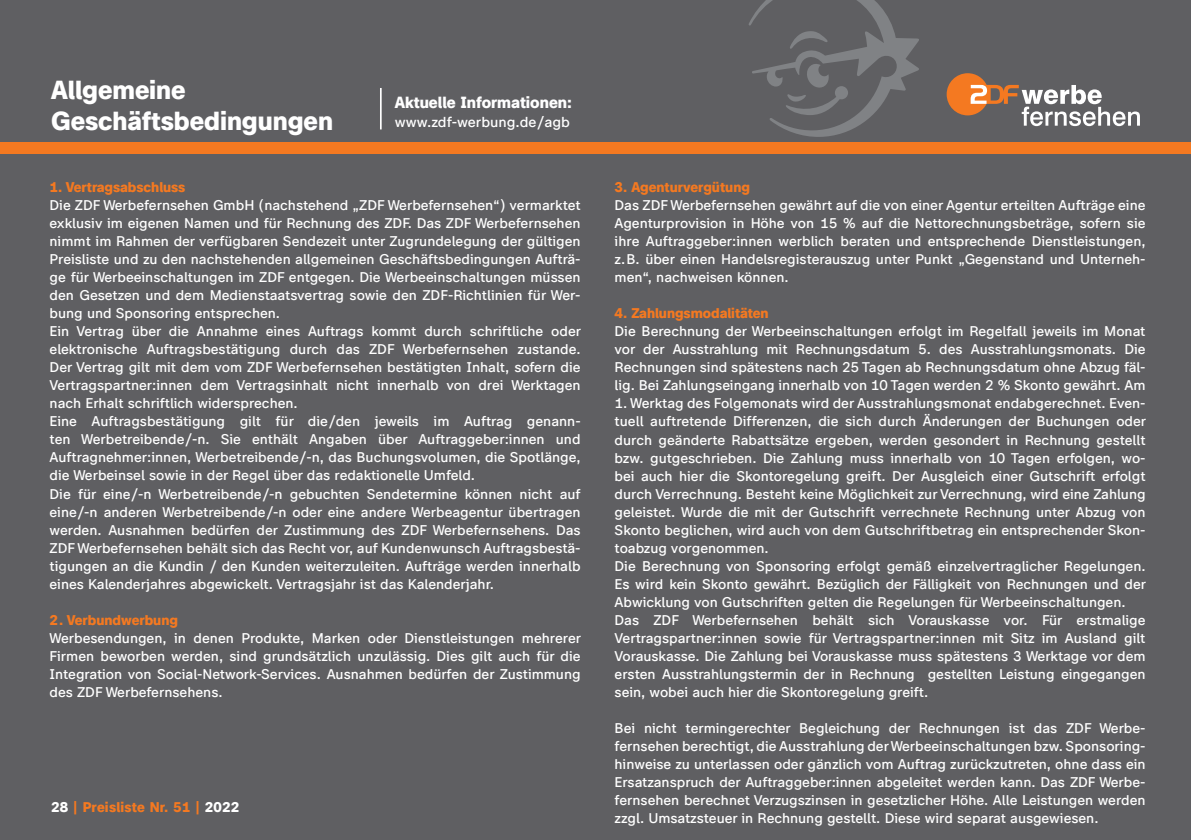
<style>
.page{position:relative;width:1191px;height:840px;background:#fff}
.page>*{position:absolute;margin:0;border:0;box-sizing:border-box;transform-origin:0 0}
.t1{font:800 26px/31.2px "ZDF Type";color:#fff}
.t2{font:800 16px "ZDF Type";color:#fff}
.t3{font:500 14.4px "ZDF Type";color:#fff}
.t4{font:500 14px/18px "ZDF Type";color:#fff;text-align:justify}
.t5{font:800 14px "ZDF Type";color:#f47921}
.t6{font:800 14px "ZDF Type";letter-spacing:.02em;color:#f47921}
.s1{color:#fff}
</style>
<div class="page">
<div style="left:0;top:0;width:1191px;height:839px;background:#5f5f62"></div>
<div style="left:0;top:142px;width:1191px;height:11px;background:#f47921"></div>
<svg style="left:946px;top:73px;width:194px;height:53px"></svg>
<hr style="left:380px;top:88px;width:2px;height:41px;background:#fff">
<svg style="left:749px;top:0;width:170px;height:137px"></svg>
<h1 class="t1" style="left:51px;top:74px;width:283px">Allgemeine<br>Geschäftsbedingungen</h1>
<p class="t2" style="left:395px;top:93px;width:179px">Aktuelle Informationen:</p>
<p class="t3" style="left:395px;top:113px;width:176px">www.zdf-werbung.de/agb</p>
<p class="t5" style="left:50px;top:179px;width:137px">1. Vertragsabschluss</p>
<p class="t4" style="left:50px;top:196px;width:533px;text-align:left">Die ZDF Werbefernsehen GmbH (nachstehend „ZDF Werbefernsehen“) vermarktet exklusiv im eigenen Namen und für Rechnung des ZDF. Das ZDF Werbefernsehen nimmt im Rahmen der verfügbaren Sendezeit unter Zugrundelegung der gültigen Preisliste und zu den nachstehenden allgemeinen Geschäftsbedingungen Aufträ&shy;ge für Werbeeinschaltungen im ZDF entgegen. Die Werbeeinschaltungen müssen den Gesetzen und dem Medienstaatsvertrag sowie den ZDF-Richtlinien für Wer&shy;bung und Sponsoring entsprechen.<br>Ein Vertrag über die Annahme eines Auftrags kommt durch schriftliche oder elektronische Auftragsbestätigung durch das ZDF Werbefernsehen zustande.<br>Der Vertrag gilt mit dem vom ZDF Werbefernsehen bestätigten Inhalt, sofern die Vertragspartner:innen dem Vertragsinhalt nicht innerhalb von drei Werktagen nach Erhalt schriftlich widersprechen.<br>Eine Auftragsbestätigung gilt für die/den jeweils im Auftrag genann&shy;ten Werbetreibende/-n. Sie enthält Angaben über Auftraggeber:innen und Auftragnehmer:innen, Werbetreibende/-n, das Buchungsvolumen, die Spotlänge, die Werbeinsel sowie in der Regel über das redaktionelle Umfeld.<br>Die für eine/-n Werbetreibende/-n gebuchten Sendetermine können nicht auf eine/-n anderen Werbetreibende/-n oder eine andere Werbeagentur übertragen werden. Ausnahmen bedürfen der Zustimmung des ZDF Werbefernsehens. Das ZDF Werbefernsehen behält sich das Recht vor, auf Kundenwunsch Auftragsbestä&shy;tigungen an die Kundin / den Kunden weiterzuleiten. Aufträge werden innerhalb eines Kalenderjahres abgewickelt. Vertragsjahr ist das Kalenderjahr.</p>
<p class="t5" style="left:50px;top:611px;width:130px">2. Verbundwerbung</p>
<p class="t4" style="left:50px;top:628px;width:533px">Werbesendungen, in denen Produkte, Marken oder Dienstleistungen mehrerer Firmen beworben werden, sind grundsätzlich unzulässig. Dies gilt auch für die Integration von Social-Network-Services. Ausnahmen bedürfen der Zustimmung des ZDF Werbefernsehens.</p>
<p class="t6" style="left:51px;top:798px;width:190px"><span class="s1">28</span> | Preisliste Nr. 51 | <span class="s1">2022</span></p>
<p class="t5" style="left:614px;top:179px;width:137px">3. Agenturvergütung</p>
<p class="t4" style="left:614px;top:196px;width:532px">Das ZDF Werbefernsehen gewährt auf die von einer Agentur erteilten Aufträge eine Agenturprovision in Höhe von 15 % auf die Nettorechnungsbeträge, sofern sie ihre Auftraggeber:innen werblich beraten und entsprechende Dienstleistungen, z. B. über einen Handelsregisterauszug unter Punkt „Gegenstand und Unterneh&shy;men“, nachweisen können.</p>
<p class="t5" style="left:614px;top:305px;width:155px">4. Zahlungsmodalitäten</p>
<p class="t4" style="left:614px;top:322px;width:532px">Die Berechnung der Werbeeinschaltungen erfolgt im Regelfall jeweils im Monat vor der Ausstrahlung mit Rechnungsdatum 5. des Ausstrahlungsmonats. Die Rechnungen sind spätestens nach 25 Tagen ab Rechnungsdatum ohne Abzug fäl&shy;lig. Bei Zahlungseingang innerhalb von 10 Tagen werden 2 % Skonto gewährt. Am</p>
<p class="t4" style="left:614px;top:394px;width:533px;text-align:left">1. Werktag des Folgemonats wird der Ausstrahlungsmonat endabgerechnet. Even&shy;tuell auftretende Differenzen, die sich durch Änderungen der Buchungen oder durch geänderte Rabattsätze ergeben, werden gesondert in Rechnung gestellt bzw. gutgeschrieben. Die Zahlung muss innerhalb von 10 Tagen erfolgen, wo&shy;bei auch hier die Skontoregelung greift. Der Ausgleich einer Gutschrift erfolgt durch Verrechnung. Besteht keine Möglichkeit zur Verrechnung, wird eine Zahlung geleistet. Wurde die mit der Gutschrift verrechnete Rechnung unter Abzug von Skonto beglichen, wird auch von dem Gutschriftbetrag ein entsprechender Skon&shy;toabzug vorgenommen.<br>Die Berechnung von Sponsoring erfolgt gemäß einzelvertraglicher Regelungen.<br>Es wird kein Skonto gewährt. Bezüglich der Fälligkeit von Rechnungen und der Abwicklung von Gutschriften gelten die Regelungen für Werbeeinschaltungen.<br>Das ZDF Werbefernsehen behält sich Vorauskasse vor. Für erstmalige Vertragspartner:innen sowie für Vertragspartner:innen mit Sitz im Ausland gilt Vorauskasse. Die Zahlung bei Vorauskasse muss spätestens 3 Werktage vor dem ersten Ausstrahlungstermin der in Rechnung gestellten Leistung eingegangen sein, wobei auch hier die Skontoregelung greift.</p>
<p class="t4" style="left:614px;top:718px;width:532px">Bei nicht termingerechter Begleichung der Rechnungen ist das ZDF Werbe&shy;fernsehen berechtigt, die Ausstrahlung der Werbeeinschaltungen bzw. Sponsoring&shy;hinweise zu unterlassen oder gänzlich vom Auftrag zurückzutreten, ohne dass ein Ersatzanspruch der Auftraggeber:innen abgeleitet werden kann. Das ZDF Werbe&shy;fernsehen berechnet Verzugszinsen in gesetzlicher Höhe. Alle Leistungen werden zzgl. Umsatzsteuer in Rechnung gestellt. Diese wird separat ausgewiesen.</p>
</div>
